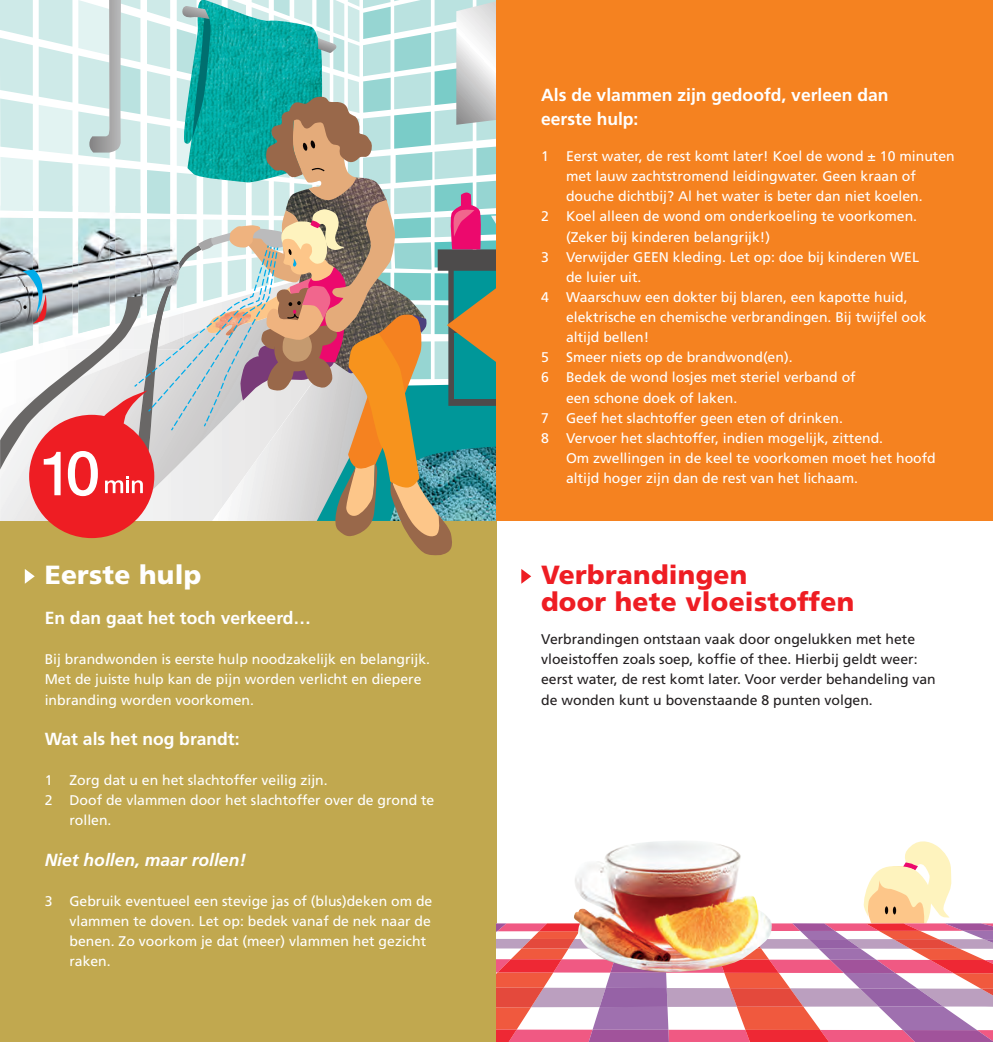
<style>
.page{position:relative;width:993px;height:1042px;background:#fff}
.page>*{position:absolute;margin:0;border:0;box-sizing:border-box;transform-origin:0 0}
.brandweer_tussenkopj{font:900 26.25px "Frutiger LT Std";letter-spacing:.01em;color:#ee1d23}
.brandweer_tussenkopj-2{font:900 26.25px "Frutiger LT Std";letter-spacing:.01em;color:#fff}
._1e_alinea{font:700 17.5px/24.5px "Frutiger LT Std";color:#fff}
.brandweer_tekst{font:italic 700 17.5px "Frutiger LT Std";color:#fff}
.brandweer_tekst-2{font:14px/20.1px "Frutiger LT Std";color:#fff}
.brandweer_tekst-3{font:14px/20.1px "Frutiger LT Std";color:#231f20}
</style>
<div class="page">
<div style="left:0;top:521px;width:496px;height:521px;background:#c1a84f"></div>
<svg style="left:0;top:0;width:497px;height:555px"></svg>
<svg style="left:25px;top:569px;width:10px;height:15px"></svg>
<div style="left:496px;top:0;width:496px;height:521px;background:#f58220"></div>
<svg style="left:496px;top:840px;width:496px;height:202px"></svg>
<img style="left:573px;top:840px;width:199px;height:132px">
<svg style="left:521px;top:569px;width:10px;height:15px"></svg>
<h1 class="brandweer_tussenkopj-2" style="left:45px;top:559px;width:158px">Eerste hulp</h1>
<h1 class="_1e_alinea" style="left:45px;top:606px;width:268px">En dan gaat het toch verkeerd…</h1>
<h1 class="brandweer_tekst-2" style="left:45px;top:649px;width:387px">Bij brandwonden is eerste hulp noodzakelijk en belangrijk.<br>Met de juiste hulp kan de pijn worden verlicht en diepere inbranding worden voorkomen.</h1>
<h1 class="_1e_alinea" style="left:45px;top:726px;width:196px">Wat als het nog brandt:</h1>
<h1 class="brandweer_tekst-2" style="left:45px;top:770px;width:284px">1 Zorg dat u en het slachtoffer veilig zijn.</h1>
<h1 class="brandweer_tekst-2" style="left:69px;top:790px;width:366px;text-indent:-25px">2 Doof de vlammen door het slachtoffer over de grond te rollen.</h1>
<h1 class="brandweer_tekst" style="left:45px;top:849px;width:203px">Niet hollen, maar rollen!</h1>
<h1 class="brandweer_tekst-2" style="left:69px;top:891px;width:364px;text-indent:-25px">3 Gebruik eventueel een stevige jas of (blus)deken om de vlammen te doven. Let op: bedek vanaf de nek naar de benen. Zo voorkom je dat (meer) vlammen het gezicht raken.</h1>
<h1 class="_1e_alinea" style="left:541px;top:82px;width:349px">Als de vlammen zijn gedoofd, verleen dan eerste hulp:</h1>
<h1 class="brandweer_tekst-2" style="left:566px;top:146px;width:390px;text-indent:-25px">1 Eerst water, de rest komt later! Koel de wond ± 10 minuten met lauw zachtstromend leidingwater. Geen kraan of douche dichtbij? Al het water is beter dan niet koelen.</h1>
<h1 class="brandweer_tekst-2" style="left:566px;top:207px;width:352px;text-indent:-25px">2 Koel alleen de wond om onderkoeling te voorkomen. (Zeker bij kinderen belangrijk!)</h1>
<h1 class="brandweer_tekst-2" style="left:566px;top:247px;width:354px;text-indent:-25px">3 Verwijder GEEN kleding. Let op: doe bij kinderen WEL de luier uit.</h1>
<h1 class="brandweer_tekst-2" style="left:566px;top:287px;width:362px;text-indent:-25px">4 Waarschuw een dokter bij blaren, een kapotte huid, elektrische en chemische verbrandingen. Bij twijfel ook altijd bellen!</h1>
<h1 class="brandweer_tekst-2" style="left:541px;top:347px;width:253px">5 Smeer niets op de brandwond(en).</h1>
<h1 class="brandweer_tekst-2" style="left:566px;top:368px;width:291px;text-indent:-25px">6 Bedek de wond losjes met steriel verband of een schone doek of laken.</h1>
<h1 class="brandweer_tekst-2" style="left:541px;top:408px;width:303px">7 Geef het slachtoffer geen eten of drinken.</h1>
<h1 class="brandweer_tekst-2" style="left:566px;top:428px;width:371px;text-indent:-25px">8 Vervoer het slachtoffer, indien mogelijk, zittend.<br>Om zwellingen in de keel te voorkomen moet het hoofd altijd hoger zijn dan de rest van het lichaam.</h1>
<h1 class="brandweer_tussenkopj" style="left:541px;top:559px;width:207px">Verbrandingen</h1>
<h1 class="brandweer_tussenkopj" style="left:541px;top:586px;width:314px">door hete vloeistoffen</h1>
<h1 class="brandweer_tekst-3" style="left:541px;top:629px;width:396px">Verbrandingen ontstaan vaak door ongelukken met hete vloeistoffen zoals soep, koffie of thee. Hierbij geldt weer: eerst water, de rest komt later. Voor verder behandeling van de wonden kunt u bovenstaande 8 punten volgen.</h1>
</div>
